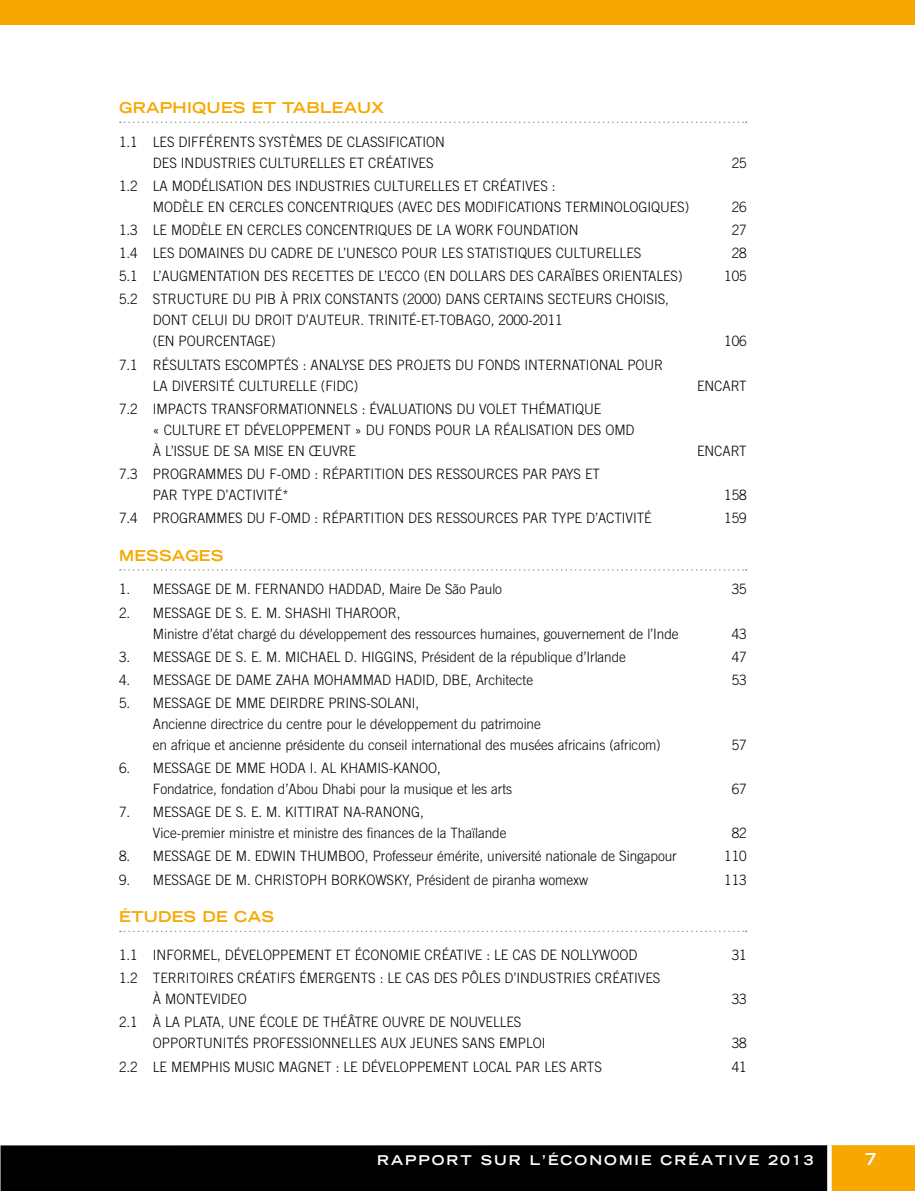
<style>
.page{position:relative;width:915px;height:1191px;background:#fff}
.page>*{position:absolute;margin:0;border:0;box-sizing:border-box;transform-origin:0 0}
.t1{font:700 expanded 16.5px "Trade Gothic LT Std";color:#fff}
.t2{font:700 expanded 15px "Trade Gothic LT Std";letter-spacing:.015em;color:#f7a800}
.t3{font:300 14.25px/21px "Trade Gothic LT Com";letter-spacing:-.005em;color:#000;scale:.95 1}
.t4{font:700 expanded 13.5px "Trade Gothic LT Std";letter-spacing:.15em;color:#fff}
</style>
<div class="page">
<div style="left:0;top:0;width:914px;height:25px;background:#f7a800"></div>
<div style="left:1px;top:1145px;width:826px;height:46px;background:#000"></div>
<div style="left:828px;top:1145px;width:86px;height:46px;background:#f7a800"></div>
<svg style="left:826px;top:1145px;width:5px;height:46px"></svg>
<svg style="left:120px;top:121px;width:626px;height:2px"></svg>
<svg style="left:120px;top:569px;width:626px;height:1px"></svg>
<svg style="left:120px;top:930px;width:626px;height:2px"></svg>
<p class="t2" style="left:119px;top:98px;width:266px">GRAPHIQUES ET TABLEAUX</p>
<p class="t3" style="left:153px;top:131px;width:309px;text-indent:-34px">1.1 LES DIFFÉRENTS SYSTÈMES DE CLASSIFICATION<br>DES INDUSTRIES CULTURELLES ET CRÉATIVES</p>
<p class="t3" style="left:153px;top:175px;width:565px;text-indent:-34px">1.2 LA MODÉLISATION DES INDUSTRIES CULTURELLES ET CRÉATIVES :<br>MODÈLE EN CERCLES CONCENTRIQUES (AVEC DES MODIFICATIONS TERMINOLOGIQUES)</p>
<p class="t3" style="left:731px;top:152px;width:17px">25</p>
<p class="t3" style="left:731px;top:196px;width:17px">26</p>
<p class="t3" style="left:119px;top:219px;width:485px">1.3 LE MODÈLE EN CERCLES CONCENTRIQUES DE LA WORK FOUNDATION</p>
<p class="t3" style="left:731px;top:219px;width:17px">27</p>
<p class="t3" style="left:119px;top:242px;width:551px">1.4 LES DOMAINES DU CADRE DE L’UNESCO POUR LES STATISTIQUES CULTURELLES</p>
<p class="t3" style="left:731px;top:242px;width:17px">28</p>
<p class="t3" style="left:119px;top:265px;width:594px">5.1 L’AUGMENTATION DES RECETTES DE L’ECCO (EN DOLLARS DES CARAÏBES ORIENTALES)</p>
<p class="t3" style="left:724px;top:265px;width:25px">105</p>
<p class="t3" style="left:153px;top:289px;width:544px;text-indent:-34px">5.2 STRUCTURE DU PIB À PRIX CONSTANTS (2000) DANS CERTAINS SECTEURS CHOISIS,<br>DONT CELUI DU DROIT D’AUTEUR. TRINITÉ-ET-TOBAGO, 2000-2011<br>(EN POURCENTAGE)</p>
<p class="t3" style="left:724px;top:331px;width:25px">106</p>
<p class="t3" style="left:153px;top:354px;width:538px;text-indent:-34px">7.1 RÉSULTATS ESCOMPTÉS : ANALYSE DES PROJETS DU FONDS INTERNATIONAL POUR<br>LA DIVERSITÉ CULTURELLE (FIDC)</p>
<p class="t3" style="left:153px;top:398px;width:508px;text-indent:-34px">7.2 IMPACTS TRANSFORMATIONNELS : ÉVALUATIONS DU VOLET THÉMATIQUE<br>« CULTURE ET DÉVELOPPEMENT » DU FONDS POUR LA RÉALISATION DES OMD<br>À L’ISSUE DE SA MISE EN ŒUVRE</p>
<p class="t3" style="left:153px;top:463px;width:472px;text-indent:-34px">7.3 PROGRAMMES DU F-OMD : RÉPARTITION DES RESSOURCES PAR PAYS ET<br>PAR TYPE D’ACTIVITÉ*</p>
<p class="t3" style="left:696px;top:375px;width:54px">ENCART</p>
<p class="t3" style="left:696px;top:440px;width:54px">ENCART</p>
<p class="t3" style="left:724px;top:484px;width:25px">158</p>
<p class="t3" style="left:119px;top:507px;width:562px">7.4 PROGRAMMES DU F-OMD : RÉPARTITION DES RESSOURCES PAR TYPE D’ACTIVITÉ</p>
<p class="t3" style="left:724px;top:507px;width:25px">159</p>
<p class="t2" style="left:119px;top:545px;width:106px">MESSAGES</p>
<p class="t3" style="left:119px;top:578px;width:404px">1. MESSAGE DE M. FERNANDO HADDAD, Maire De São Paulo</p>
<p class="t3" style="left:731px;top:578px;width:17px">35</p>
<p class="t3" style="left:153px;top:602px;width:554px;text-indent:-34px">2. MESSAGE DE S. E. M. SHASHI THAROOR,<br>Ministre d’état chargé du développement des ressources humaines, gouvernement de l’Inde</p>
<p class="t3" style="left:731px;top:623px;width:17px">43</p>
<p class="t3" style="left:119px;top:646px;width:535px">3. MESSAGE DE S. E. M. MICHAEL D. HIGGINS, Président de la république d’Irlande</p>
<p class="t3" style="left:731px;top:646px;width:17px">47</p>
<p class="t3" style="left:119px;top:669px;width:437px">4. MESSAGE DE DAME ZAHA MOHAMMAD HADID, DBE, Architecte</p>
<p class="t3" style="left:731px;top:669px;width:17px">53</p>
<p class="t3" style="left:153px;top:692px;width:536px;text-indent:-34px">5. MESSAGE DE MME DEIRDRE PRINS-SOLANI,<br>Ancienne directrice du centre pour le développement du patrimoine<br>en afrique et ancienne présidente du conseil international des musées africains (africom)</p>
<p class="t3" style="left:731px;top:734px;width:17px">57</p>
<p class="t3" style="left:153px;top:757px;width:379px;text-indent:-34px">6. MESSAGE DE MME HODA I. AL KHAMIS-KANOO,<br>Fondatrice, fondation d’Abou Dhabi pour la musique et les arts</p>
<p class="t3" style="left:153px;top:801px;width:373px;text-indent:-34px">7. MESSAGE DE S. E. M. KITTIRAT NA-RANONG,<br>Vice-premier ministre et ministre des finances de la Thaïlande</p>
<p class="t3" style="left:731px;top:778px;width:17px">67</p>
<p class="t3" style="left:731px;top:822px;width:17px">82</p>
<p class="t3" style="left:119px;top:845px;width:588px">8. MESSAGE DE M. EDWIN THUMBOO, Professeur émérite, université nationale de Singapour</p>
<p class="t3" style="left:724px;top:845px;width:25px">110</p>
<p class="t3" style="left:119px;top:868px;width:495px">9. MESSAGE DE M. CHRISTOPH BORKOWSKY, Président de piranha womexw</p>
<p class="t3" style="left:724px;top:868px;width:25px">113</p>
<p class="t2" style="left:119px;top:907px;width:156px">ÉTUDES DE CAS</p>
<p class="t3" style="left:119px;top:944px;width:547px">1.1 INFORMEL, DÉVELOPPEMENT ET ÉCONOMIE CRÉATIVE : LE CAS DE NOLLYWOOD</p>
<p class="t3" style="left:731px;top:944px;width:17px">31</p>
<p class="t3" style="left:153px;top:967px;width:535px;text-indent:-34px">1.2 TERRITOIRES CRÉATIFS ÉMERGENTS : LE CAS DES PÔLES D’INDUSTRIES CRÉATIVES<br>À MONTEVIDEO</p>
<p class="t3" style="left:731px;top:988px;width:17px">33</p>
<p class="t3" style="left:153px;top:1011px;width:414px;text-indent:-34px">2.1 À LA PLATA, UNE ÉCOLE DE THÉÂTRE OUVRE DE NOUVELLES<br>OPPORTUNITÉS PROFESSIONNELLES AUX JEUNES SANS EMPLOI</p>
<p class="t3" style="left:731px;top:1032px;width:17px">38</p>
<p class="t3" style="left:119px;top:1055px;width:509px">2.2 LE MEMPHIS MUSIC MAGNET : LE DÉVELOPPEMENT LOCAL PAR LES ARTS</p>
<p class="t3" style="left:731px;top:1055px;width:17px">41</p>
<p class="t4" style="left:377px;top:1151px;width:438px">RAPPORT SUR L’ÉCONOMIE CRÉATIVE 2013</p>
<p class="t1" style="left:864px;top:1148px;width:13px">7</p>
</div>
